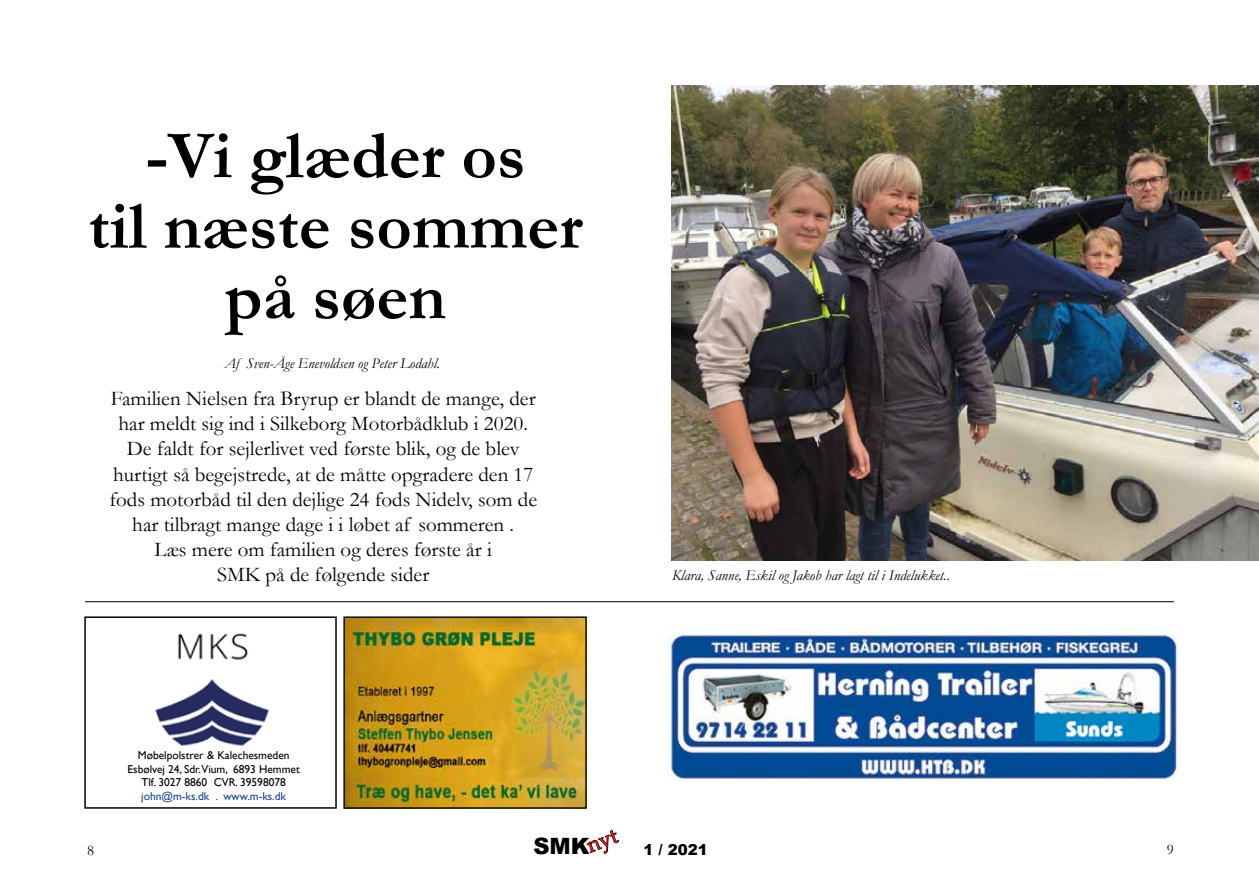
<style>
.page{position:relative;width:1259px;height:893px;background:#fff}
.page>*{position:absolute;margin:0;border:0;box-sizing:border-box;transform-origin:0 0}
.t1{font:700 68.25px/70.5px "Garamond";color:#000;text-align:center}
.t2{font:900 22.5px "Arial";color:#000}
.t3{font:21px/25.2px "Garamond";color:#000;text-align:center}
.t4{font:italic 15px "Garamond";color:#000}
.t5{font:900 15px "Arial";color:#000}
.t6{font:15px "Garamond";color:#000}
.t7{font:11.4px/13.6px "Gill Sans";color:#000;text-align:center}
.t8{font:11.4px "Gill Sans";color:#1b428c}
</style>
<div class="page">
<img style="left:668px;top:631px;width:510px;height:150px">
<img style="left:345px;top:618px;width:240px;height:189px">
<div style="left:343px;top:616px;width:244px;height:193px;border:1px solid #000"></div>
<hr style="left:85px;top:601px;width:1089px;height:1px;background:#000">
<img style="left:155px;top:633px;width:114px;height:113px">
<div style="left:84px;top:616px;width:253px;height:193px;border:2px solid #000"></div>
<img style="left:671px;top:85px;width:588px;height:475px">
<h1 class="t1" style="left:88px;top:121px;width:496px">-Vi glæder os<br>til næste sommer på søen</h1>
<p class="t4" style="left:224px;top:353px;width:217px">Af Sven-Åge Enevoldsen og Peter Lodahl.</p>
<p class="t3" style="left:109px;top:385px;width:429px">Familien Nielsen fra Bryrup er blandt de mange, der har meldt sig ind i Silkeborg Motorbådklub i 2020.<br>De faldt for sejlerlivet ved første blik, og de blev hurtigt så begejstrede, at de måtte opgradere den 17 fods motorbåd til den dejlige 24 fods Nidelv, som de har tilbragt mange dage i i løbet af sommeren .<br>Læs mere om familien og deres første år i<br>SMK på de følgende sider</p>
<p class="t7" style="left:128px;top:748px;width:174px">Møbelpolstrer &amp; Kalechesmeden<br>Esbølvej 24, Sdr.Vium, 6893 Hemmet<br>Tlf. 3027 8860 CVR. 39598078</p>
<p class="t8" style="left:141px;top:789px;width:146px">john@m-ks.dk . www.m-ks.dk</p>
<p class="t4" style="left:672px;top:565px;width:280px">Klara, Sanne, Eskil og Jakob har lagt til i Indelukket..</p>
<p class="t6" style="left:87px;top:840px;width:9px">8</p>
<p class="t2" style="left:533px;top:830px;width:58px">SMK</p>
<p class="t5" style="left:643px;top:839px;width:66px">1 / 2021</p>
<p class="t6" style="left:1167px;top:839px;width:9px">9</p>
</div>
